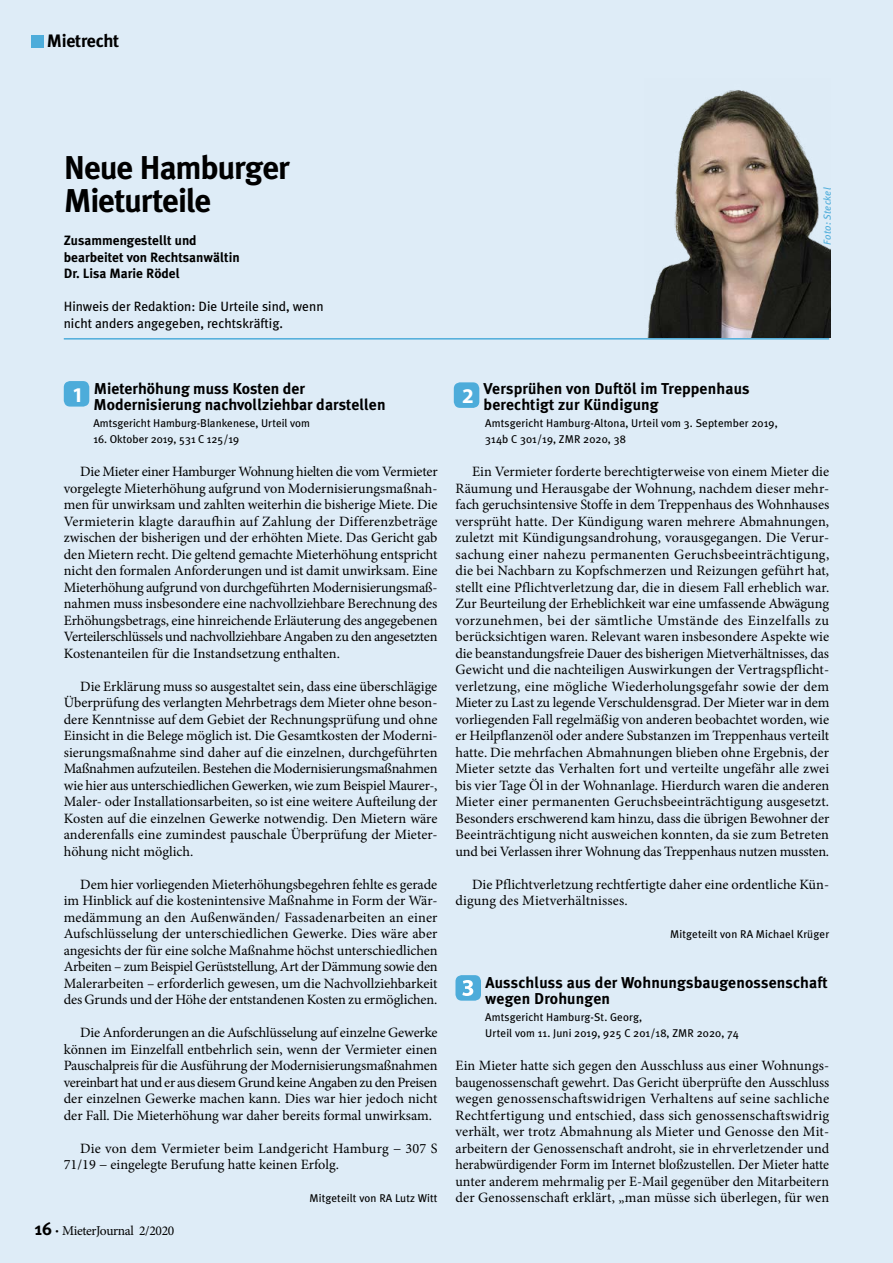
<style>
.page{position:relative;width:893px;height:1263px;background:#deecf7}
.page>*{position:absolute;margin:0;border:0;box-sizing:border-box;transform-origin:0 0}
.t1{font:700 33px/33px "Meta Plus";letter-spacing:-.035em;color:#000}
.t2{font:700 21px "Myriad Pro";color:#fff}
.t3{font:700 18px "Meta Plus";letter-spacing:-.015em;color:#000}
.Oberpunkt{font:700 15.75px/16.5px "Meta Plus";letter-spacing:.01em;color:#000}
.t4{font:14.25px/16.5px "Minion Pro";color:#000;text-align:justify}
.SUBSUBHEADLINE{font:13.5px/16.5px "Meta Plus";color:#000}
.SUBSUBHEADLINE-2{font:700 13.5px/16.5px "Meta Plus";color:#000}
.t5{font:13.5px "Minion Pro";letter-spacing:-.025em;color:#000}
.Urteil_soundso_vom{font:11.25px/16.5px "Meta Plus";letter-spacing:.01em;color:#000}
.Mitgeteilt_von_RA{font:11.25px "Meta Plus";letter-spacing:.01em;color:#000}
.t6{font:italic 10.2px "Meta Plus";letter-spacing:.01em;color:#4dacda}
.s1{font-family:"Meta Plus";font-weight:700;font-size:18px}
.s2{font-family:"Meta Plus";font-weight:700}
</style>
<div class="page">
<img style="left:647px;top:90px;width:184px;height:248px">
<div style="left:64px;top:381px;width:25px;height:26px;background:#4dacda;border-radius:6px"></div>
<div style="left:455px;top:975px;width:26px;height:26px;background:#4dacda;border-radius:6px"></div>
<svg style="left:462px;top:980px;width:11px;height:16px"></svg>
<hr style="left:64px;top:338px;width:765px;height:2px;background:#4dacda">
<div style="left:454px;top:382px;width:25px;height:26px;background:#4dacda;border-radius:6px"></div>
<div style="left:31px;top:35px;width:12px;height:12px;background:#4dacda"></div>
<p class="t3" style="left:47px;top:31px;width:74px">Mietrecht</p>
<p class="t1" style="left:64px;top:151px;width:228px">Neue Hamburger<br>Mieturteile</p>
<p class="SUBSUBHEADLINE-2" style="left:64px;top:232px;width:178px">Zusammengestellt und bearbeitet von Rechtsanwältin</p>
<p class="SUBSUBHEADLINE-2" style="left:64px;top:265px;width:118px">Dr. Lisa Marie Rödel</p>
<p class="SUBSUBHEADLINE" style="left:64px;top:298px;width:261px">Hinweis der Redaktion: Die Urteile sind, wenn nicht anders angegeben, rechtskräftig.</p>
<p class="t6" style="left:821px;top:244px;width:58px;rotate:-90deg">Foto: Steckel</p>
<p class="t2" style="left:72px;top:381px;width:13px">1</p>
<p class="Oberpunkt" style="left:94px;top:380px;width:293px">Mieterhöhung muss Kosten der<br>Modernisierung nachvollziehbar darstellen</p>
<p class="Urteil_soundso_vom" style="left:94px;top:415px;width:218px">Amtsgericht Hamburg-Blankenese, Urteil vom</p>
<p class="Urteil_soundso_vom" style="left:94px;top:431px;width:147px">16. Oktober 2019, 531 C 125/19</p>
<p class="t4" style="left:64px;top:464px;width:375px;text-indent:16px">Die Mieter einer Hamburger Wohnung hielten die vom Vermieter vorgelegte Mieterhöhung aufgrund von Modernisierungsmaßnah&shy;men für unwirksam und zahlten weiterhin die bisherige Miete. Die Vermieterin klagte daraufhin auf Zahlung der Differenzbeträge zwischen der bisherigen und der erhöhten Miete. Das Gericht gab den Mietern recht. Die geltend gemachte Mieterhöhung entspricht nicht den formalen Anforderungen und ist damit unwirksam. Eine Mieterhöhung aufgrund von durchgeführten Modernisierungsmaß&shy;nahmen muss insbesondere eine nachvollziehbare Berechnung des Erhöhungsbetrags, eine hinreichende Erläuterung des angegebenen Verteilerschlüssels und nachvollziehbare Angaben zu den angesetzten Kostenanteilen für die Instandsetzung enthalten.</p>
<p class="t4" style="left:64px;top:678px;width:375px;text-indent:16px">Die Erklärung muss so ausgestaltet sein, dass eine überschlägige Überprüfung des verlangten Mehrbetrags dem Mieter ohne beson&shy;dere Kenntnisse auf dem Gebiet der Rechnungsprüfung und ohne Einsicht in die Belege möglich ist. Die Gesamtkosten der Moderni&shy;sierungsmaßnahme sind daher auf die einzelnen, durchgeführten Maßnahmen aufzuteilen. Bestehen die Modernisierungsmaßnahmen wie hier aus unterschiedlichen Gewerken, wie zum Beispiel Maurer-, Maler- oder Installationsarbeiten, so ist eine weitere Aufteilung der Kosten auf die einzelnen Gewerke notwendig. Den Mietern wäre anderenfalls eine zumindest pauschale Überprüfung der Mieter&shy;höhung nicht möglich.</p>
<p class="t4" style="left:64px;top:876px;width:375px;text-indent:16px">Dem hier vorliegenden Mieterhöhungsbegehren fehlte es gerade im Hinblick auf die kostenintensive Maßnahme in Form der Wär&shy;medämmung an den Außenwänden/ Fassadenarbeiten an einer Aufschlüsselung der unterschiedlichen Gewerke. Dies wäre aber angesichts der für eine solche Maßnahme höchst unterschiedlichen Arbeiten – zum Beispiel Gerüststellung, Art der Dämmung sowie den Malerarbeiten – erforderlich gewesen, um die Nachvollziehbarkeit des Grunds und der Höhe der entstandenen Kosten zu ermöglichen.</p>
<p class="t4" style="left:64px;top:1025px;width:375px;text-indent:16px">Die Anforderungen an die Aufschlüsselung auf einzelne Gewerke können im Einzelfall entbehrlich sein, wenn der Vermieter einen Pauschalpreis für die Ausführung der Modernisierungsmaßnahmen vereinbart hat und er aus diesem Grund keine Angaben zu den Preisen der einzelnen Gewerke machen kann. Dies war hier jedoch nicht der Fall. Die Mieterhöhung war daher bereits formal unwirksam.</p>
<p class="t4" style="left:64px;top:1140px;width:375px;text-indent:16px">Die von dem Vermieter beim Landgericht Hamburg − 307 S<br>71/19 − eingelegte Berufung hatte keinen Erfolg.</p>
<p class="Mitgeteilt_von_RA" style="left:309px;top:1192px;width:130px">Mitgeteilt von RA Lutz Witt</p>
<p class="t5" style="left:35px;top:1222px;width:141px"><span class="s1">16</span> <span class="s2">·</span> MieterJournal 2/2020</p>
<p class="Oberpunkt" style="left:484px;top:380px;width:268px">Versprühen von Duftöl im Treppenhaus berechtigt zur Kündigung</p>
<p class="Urteil_soundso_vom" style="left:485px;top:415px;width:294px">Amtsgericht Hamburg-Altona, Urteil vom 3. September 2019,<br>314b C 301/19, ZMR 2020, 38</p>
<p class="t4" style="left:455px;top:464px;width:375px;text-indent:16px">Ein Vermieter forderte berechtigterweise von einem Mieter die Räumung und Herausgabe der Wohnung, nachdem dieser mehr&shy;fach geruchsintensive Stoffe in dem Treppenhaus des Wohnhauses versprüht hatte. Der Kündigung waren mehrere Abmahnungen, zuletzt mit Kündigungsandrohung, vorausgegangen. Die Verur&shy;sachung einer nahezu permanenten Geruchsbeeinträchtigung, die bei Nachbarn zu Kopfschmerzen und Reizungen geführt hat, stellt eine Pflichtverletzung dar, die in diesem Fall erheblich war.<br>Zur Beurteilung der Erheblichkeit war eine umfassende Abwägung vorzunehmen, bei der sämtliche Umstände des Einzelfalls zu berücksichtigen waren. Relevant waren insbesondere Aspekte wie die beanstandungsfreie Dauer des bisherigen Mietverhältnisses, das Gewicht und die nachteiligen Auswirkungen der Vertragspflicht&shy;verletzung, eine mögliche Wiederholungsgefahr sowie der dem Mieter zu Last zu legende Verschuldensgrad. Der Mieter war in dem vorliegenden Fall regelmäßig von anderen beobachtet worden, wie er Heilpflanzenöl oder andere Substanzen im Treppenhaus verteilt hatte. Die mehrfachen Abmahnungen blieben ohne Ergebnis, der Mieter setzte das Verhalten fort und verteilte ungefähr alle zwei bis vier Tage Öl in der Wohnanlage. Hierdurch waren die anderen Mieter einer permanenten Geruchsbeeinträchtigung ausgesetzt.<br>Besonders erschwerend kam hinzu, dass die übrigen Bewohner der Beeinträchtigung nicht ausweichen konnten, da sie zum Betreten und bei Verlassen ihrer Wohnung das Treppenhaus nutzen mussten.</p>
<p class="t4" style="left:455px;top:876px;width:375px;text-indent:16px">Die Pflichtverletzung rechtfertigte daher eine ordentliche Kün&shy;digung des Mietverhältnisses.</p>
<p class="Urteil_soundso_vom" style="left:670px;top:926px;width:160px">Mitgeteilt von RA Michael Krüger</p>
<p class="Oberpunkt" style="left:485px;top:974px;width:344px">Ausschluss aus der Wohnungsbaugenossenschaft wegen Drohungen</p>
<p class="Urteil_soundso_vom" style="left:485px;top:1009px;width:255px">Amtsgericht Hamburg-St. Georg,<br>Urteil vom 11. Juni 2019, 925 C 201/18, ZMR 2020, 74</p>
<p class="t4" style="left:455px;top:1058px;width:375px">Ein Mieter hatte sich gegen den Ausschluss aus einer Wohnungs&shy;baugenossenschaft gewehrt. Das Gericht überprüfte den Ausschluss wegen genossenschaftswidrigen Verhaltens auf seine sachliche Rechtfertigung und entschied, dass sich genossenschaftswidrig verhält, wer trotz Abmahnung als Mieter und Genosse den Mit&shy;arbeitern der Genossenschaft androht, sie in ehrverletzender und herabwürdigender Form im Internet bloßzustellen. Der Mieter hatte unter anderem mehrmalig per E-Mail gegenüber den Mitarbeitern der Genossenschaft erklärt, „man müsse sich überlegen, für wen</p>
<p class="t2" style="left:462px;top:382px;width:13px">2</p>
</div>
